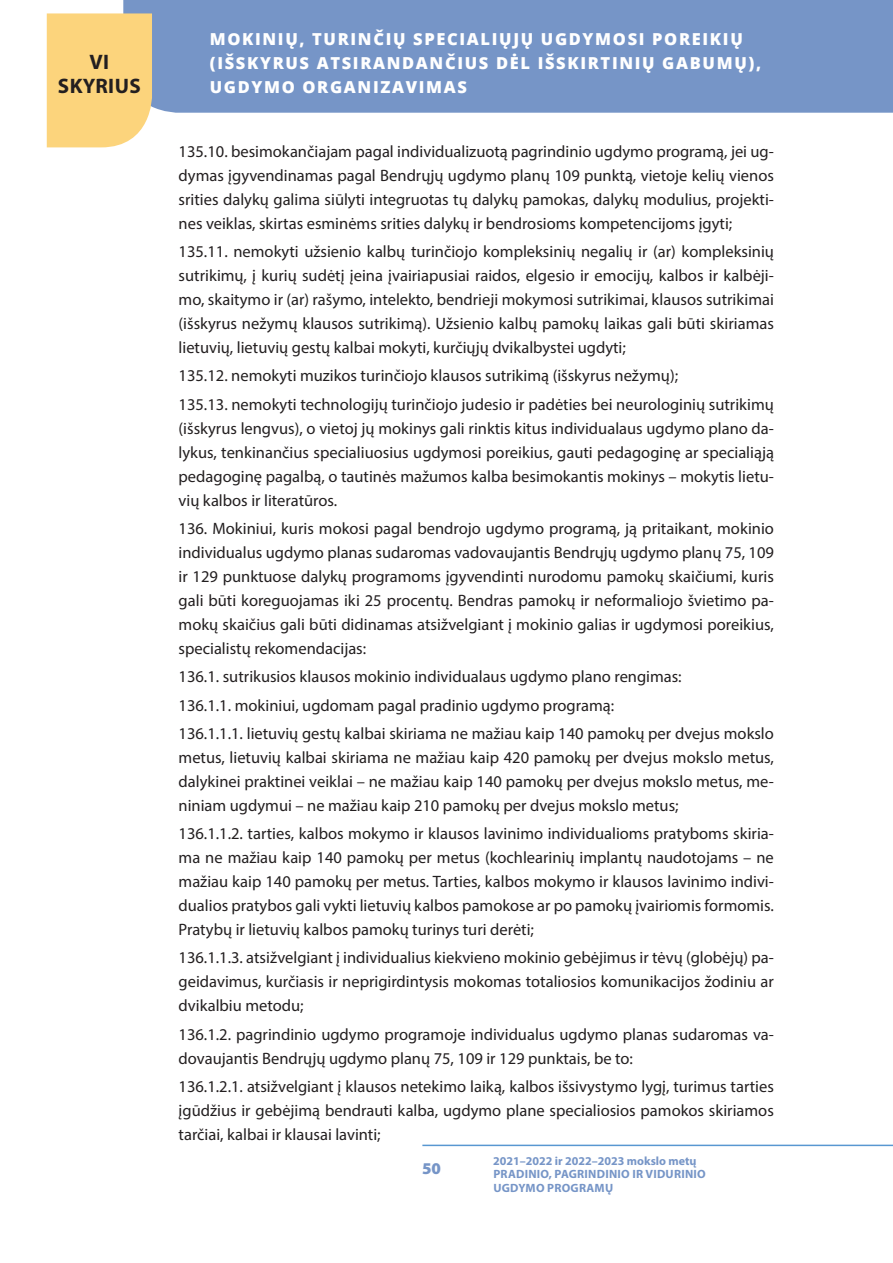
<style>
.page{position:relative;width:893px;height:1263px;background:#fff}
.page>*{position:absolute;margin:0;border:0;box-sizing:border-box;transform-origin:0 0}
.t1{font:700 21px/24px "Myriad Pro";letter-spacing:.02em;color:#231f20;text-align:center}
.TEKSTAS{font:16.5px/24px "Myriad Pro";color:#231f20;text-align:justify}
.t2{font:800 16.5px/24px "Open Sans";letter-spacing:.1em;color:#fff}
.t3{font:900 16.5px "Myriad Pro";color:#7695c7}
.t4{font:700 12px/13.5px "Myriad Pro";letter-spacing:.02em;color:#7695c7}
</style>
<div class="page">
<div style="left:123px;top:0;width:770px;height:113px;background:#7695c7"></div>
<hr style="left:422px;top:1144px;width:471px;height:2px;background:#5897d1">
<div style="left:47px;top:13px;width:105px;height:134px;background:#fcd47c"></div>
<p class="t1" style="left:58px;top:49px;width:84px">VI<br>SKYRIUS</p>
<p class="t2" style="left:210px;top:26px;width:553px">MOKINIŲ, TURINČIŲ SPECIALIŲJŲ UGDYMOSI POREIKIŲ (IŠSKYRUS ATSIRANDANČIUS DĖL IŠSKIRTINIŲ GABUMŲ),<br>UGDYMO ORGANIZAVIMAS</p>
<p class="TEKSTAS" style="left:179px;top:139px;width:597px">135.10. besimokančiajam pagal individualizuotą pagrindinio ugdymo programą, jei ug&shy;dymas įgyvendinamas pagal Bendrųjų ugdymo planų 109 punktą, vietoje kelių vienos srities dalykų galima siūlyti integruotas tų dalykų pamokas, dalykų modulius, projekti&shy;nes veiklas, skirtas esminėms srities dalykų ir bendrosioms kompetencijoms įgyti;</p>
<p class="TEKSTAS" style="left:179px;top:239px;width:597px">135.11. nemokyti užsienio kalbų turinčiojo kompleksinių negalių ir (ar) kompleksinių sutrikimų, į kurių sudėtį įeina įvairiapusiai raidos, elgesio ir emocijų, kalbos ir kalbėji&shy;mo, skaitymo ir (ar) rašymo, intelekto, bendrieji mokymosi sutrikimai, klausos sutrikimai (išskyrus nežymų klausos sutrikimą). Užsienio kalbų pamokų laikas gali būti skiriamas lietuvių, lietuvių gestų kalbai mokyti, kurčiųjų dvikalbystei ugdyti;</p>
<p class="TEKSTAS" style="left:179px;top:364px;width:501px">135.12. nemokyti muzikos turinčiojo klausos sutrikimą (išskyrus nežymų);</p>
<p class="TEKSTAS" style="left:179px;top:392px;width:597px">135.13. nemokyti technologijų turinčiojo judesio ir padėties bei neurologinių sutrikimų (išskyrus lengvus), o vietoj jų mokinys gali rinktis kitus individualaus ugdymo plano da&shy;lykus, tenkinančius specialiuosius ugdymosi poreikius, gauti pedagoginę ar specialiąją pedagoginę pagalbą, o tautinės mažumos kalba besimokantis mokinys – mokytis lietu&shy;vių kalbos ir literatūros.</p>
<p class="TEKSTAS" style="left:179px;top:516px;width:597px">136. Mokiniui, kuris mokosi pagal bendrojo ugdymo programą, ją pritaikant, mokinio individualus ugdymo planas sudaromas vadovaujantis Bendrųjų ugdymo planų 75, 109 ir 129 punktuose dalykų programoms įgyvendinti nurodomu pamokų skaičiumi, kuris gali būti koreguojamas iki 25 procentų. Bendras pamokų ir neformaliojo švietimo pa&shy;mokų skaičius gali būti didinamas atsižvelgiant į mokinio galias ir ugdymosi poreikius, specialistų rekomendacijas:</p>
<p class="TEKSTAS" style="left:179px;top:664px;width:505px">136.1. sutrikusios klausos mokinio individualaus ugdymo plano rengimas:</p>
<p class="TEKSTAS" style="left:179px;top:693px;width:437px">136.1.1. mokiniui, ugdomam pagal pradinio ugdymo programą:</p>
<p class="TEKSTAS" style="left:179px;top:721px;width:597px">136.1.1.1. lietuvių gestų kalbai skiriama ne mažiau kaip 140 pamokų per dvejus mokslo metus, lietuvių kalbai skiriama ne mažiau kaip 420 pamokų per dvejus mokslo metus, dalykinei praktinei veiklai – ne mažiau kaip 140 pamokų per dvejus mokslo metus, me&shy;niniam ugdymui – ne mažiau kaip 210 pamokų per dvejus mokslo metus;</p>
<p class="TEKSTAS" style="left:179px;top:821px;width:597px">136.1.1.2. tarties, kalbos mokymo ir klausos lavinimo individualioms pratyboms skiria&shy;ma ne mažiau kaip 140 pamokų per metus (kochlearinių implantų naudotojams – ne mažiau kaip 140 pamokų per metus. Tarties, kalbos mokymo ir klausos lavinimo indivi&shy;dualios pratybos gali vykti lietuvių kalbos pamokose ar po pamokų įvairiomis formomis.<br>Pratybų ir lietuvių kalbos pamokų turinys turi derėti;</p>
<p class="TEKSTAS" style="left:179px;top:945px;width:597px">136.1.1.3. atsižvelgiant į individualius kiekvieno mokinio gebėjimus ir tėvų (globėjų) pa&shy;geidavimus, kurčiasis ir neprigirdintysis mokomas totaliosios komunikacijos žodiniu ar dvikalbiu metodu;</p>
<p class="TEKSTAS" style="left:179px;top:1022px;width:597px">136.1.2. pagrindinio ugdymo programoje individualus ugdymo planas sudaromas va&shy;dovaujantis Bendrųjų ugdymo planų 75, 109 ir 129 punktais, be to:</p>
<p class="TEKSTAS" style="left:179px;top:1074px;width:597px">136.1.2.1. atsižvelgiant į klausos netekimo laiką, kalbos išsivystymo lygį, turimus tarties įgūdžius ir gebėjimą bendrauti kalba, ugdymo plane specialiosios pamokos skiriamos tarčiai, kalbai ir klausai lavinti;</p>
<p class="t3" style="left:422px;top:1159px;width:20px">50</p>
<p class="t4" style="left:493px;top:1153px;width:214px">2021–2022 ir 2022–2023 mokslo metų<br>PRADINIO, PAGRINDINIO IR VIDURINIO<br>UGDYMO PROGRAMŲ</p>
</div>
